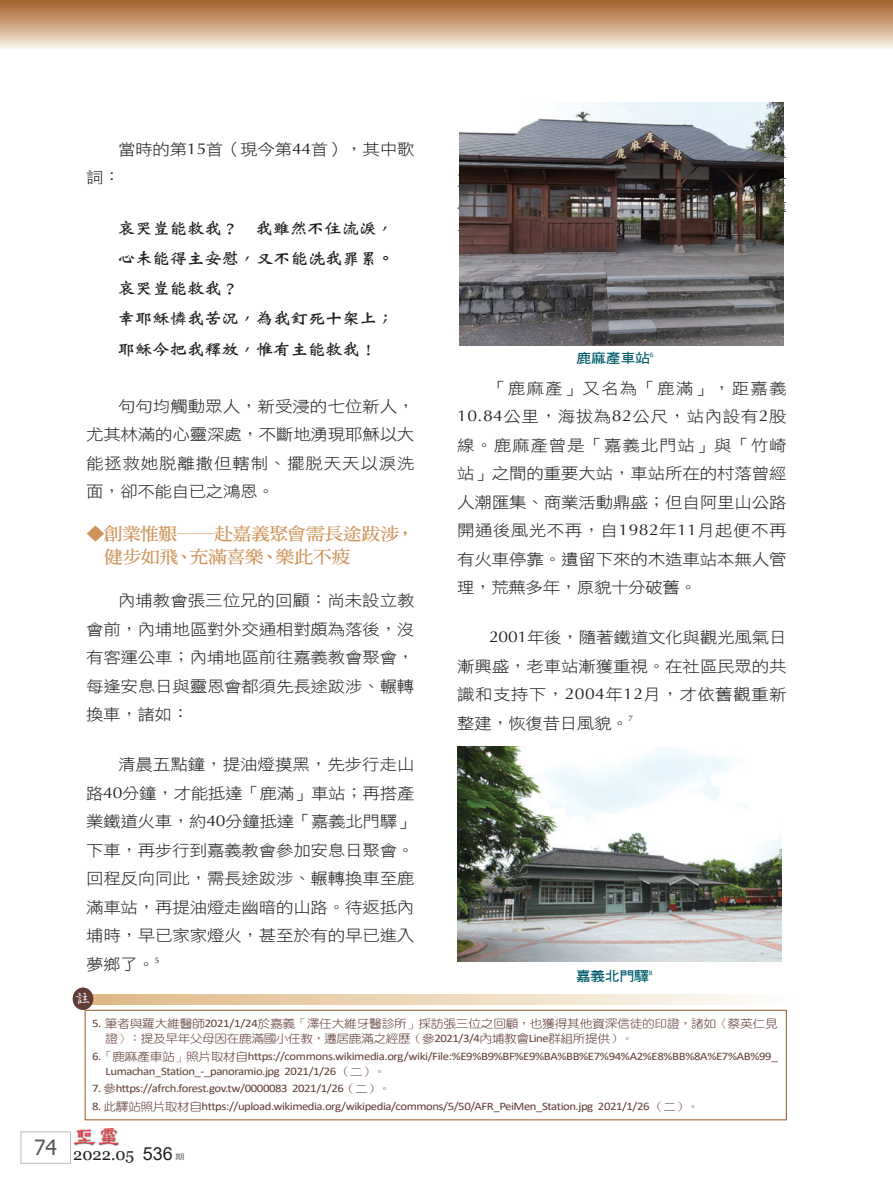
<style>
.page{position:relative;width:893px;height:1191px;background:#fff}
.page>*{position:absolute;margin:0;border:0;box-sizing:border-box;transform-origin:0 0}
.中標{font:17.55px/23.4px "DF Ming W7 WIN BF";letter-spacing:-.015em;color:#cd9357;scale:1.08 1}
.t1{font:16.5px "Georgia";color:#231f20}
.註{font:16.5px "DFWZ Ming W4 WIN BF";color:#fff}
.Normal經文{font:16.2px "DF Wei Bei W7 WIN BF";letter-spacing:-.04em;color:#231f20;scale:1.11 1}
.t2{font:15.75px/28.5px "DF Hei W3 WIN BF";letter-spacing:-.015em;color:#231f20;text-align:justify;scale:1.11 1}
.圖說_大{font:13.5px "DF Hei W7 WIN BF";letter-spacing:-.025em;color:#005a6b;scale:1.11 1}
.註-歷史{font:11.55px/15px "Calibri";letter-spacing:-.035em;color:#613b35;scale:1.11 1}
.註-歷史-2{font:11.55px/15px "DF Yuan W3 WIN BF";letter-spacing:-.025em;color:#613b35;scale:1.11 1}
.t3{font:7.5px "DF Hei W5 WIN BF";color:#57585a;scale:1.25 1}
.s1{font-family:"Optima"}
.s2{font-family:"Calibri"}
.s3{font-family:"P Ming Li U"}
.s4{font-family:"DF Yuan W3 WIN BF"}
.s5{font-family:"Arial";font-size:18px}
</style>
<div class="page">
<div style="left:21px;top:1131px;width:50px;height:32px;border:1px solid #bcbdc0"></div>
<img style="left:74px;top:1128px;width:44px;height:17px">
<div style="left:85px;top:1010px;width:702px;height:110px;border:1px solid #995524"></div>
<div style="left:0;top:0;width:893px;height:50px;background:linear-gradient(to bottom,#a35d23,#faf0e6)"></div>
<svg style="left:92px;top:994px;width:657px;height:10px;background:#edd8bb"></svg>
<div style="left:73px;top:987px;width:20px;height:23px;background:#613b35;border-radius:50%"></div>
<img style="left:460px;top:102px;width:324px;height:243px">
<img style="left:457px;top:746px;width:324px;height:215px">
<p class="t2" style="left:86px;top:135px;width:297px;text-indent:32px">當時的第<span class="s1">15</span>首（現今第<span class="s1">44</span>首），其中歌詞：</p>
<p class="Normal經文" style="left:118px;top:219px;width:251px">哀哭豈能救我？ 我雖然不住流淚，</p>
<p class="Normal經文" style="left:118px;top:250px;width:251px">心未能得主安慰，又不能洗我罪累。</p>
<p class="Normal經文" style="left:118px;top:280px;width:111px">哀哭豈能救我？</p>
<p class="Normal經文" style="left:118px;top:310px;width:251px">幸耶穌憐我苦況，為我釘死十架上；</p>
<p class="Normal經文" style="left:118px;top:341px;width:236px">耶穌今把我釋放，惟有主能救我！</p>
<p class="t2" style="left:86px;top:391px;width:297px;text-indent:32px">句句均觸動眾人，新受浸的七位新人，尤其林滿的心靈深處，不斷地湧現耶穌以大能拯救她脫離撒但轄制、擺脫天天以淚洗面，卻不能自已之鴻恩。</p>
<p class="中標" style="left:104px;top:522px;width:289px;text-indent:-18px">◆創業惟艱──赴嘉義聚會需長途跋涉，健步如飛、充滿喜樂、樂此不疲</p>
<p class="t2" style="left:86px;top:586px;width:297px;text-indent:32px">內埔教會張三位兄的回顧：尚未設立教會前，內埔地區對外交通相對頗為落後，沒有客運公車；內埔地區前往嘉義教會聚會，每逢安息日與靈恩會都須先長途跋涉、輾轉換車，諸如：</p>
<p class="t2" style="left:86px;top:750px;width:297px;text-indent:32px">清晨五點鐘，提油燈摸黑，先步行走山路<span class="s1">40</span>分鐘，才能抵達「鹿滿」車站；再搭產業鐵道火車，約<span class="s1">40</span>分鐘抵達「嘉義北門驛」下車，再步行到嘉義教會參加安息日聚會。回程反向同此，需長途跋涉、輾轉換車至鹿滿車站，再提油燈走幽暗的山路。待返抵內埔時，早已家家燈火，甚至於有的早已進入夢鄉了。<sup>5</sup></p>
<p class="註" style="left:75px;top:989px;width:18px">註</p>
<p class="圖說_大" style="left:576px;top:352px;width:71px">鹿麻產車站<sup>6</sup></p>
<p class="t2" style="left:457px;top:374px;width:298px;text-indent:32px">「鹿麻產」又名為「鹿滿」，距嘉義<span class="s1">10.84</span>公里，海拔為<span class="s1">82</span>公尺，站內設有<span class="s1">2</span>股線。鹿麻產曾是「嘉義北門站」與「竹崎站」之間的重要大站，車站所在的村落曾經人潮匯集、商業活動鼎盛；但自阿里山公路開通後風光不再，自<span class="s1">1982</span>年<span class="s1">11</span>月起便不再有火車停靠。遺留下來的木造車站本無人管理，荒蕪多年，原貌十分破舊。</p>
<p class="t2" style="left:457px;top:623px;width:298px;text-indent:32px"><span class="s1">2001</span>年後，隨著鐵道文化與觀光風氣日漸興盛，老車站漸獲重視。在社區民眾的共識和支持下，<span class="s1">2004</span>年<span class="s1">12</span>月，才依舊觀重新整建，恢復昔日風貌。<sup>7</sup></p>
<p class="圖說_大" style="left:576px;top:969px;width:71px">嘉義北門驛<sup>8</sup></p>
<p class="註-歷史-2" style="left:106px;top:1016px;width:607px;text-indent:-14px"><span class="s2">5.</span> 筆者與羅大維醫師<span class="s2">2021/1/24</span>於嘉義<span class="s3">「</span>澤任大維牙醫診所<span class="s3">」</span>採訪張三位之回顧<span class="s3">，</span>也獲得其他資深信徒的印證<span class="s3">，</span>諸如<span class="s3">〈</span>蔡英仁見證<span class="s3">〉：</span>提及早年父母因在鹿滿國小任教<span class="s3">，</span>遷居鹿滿之經歷<span class="s3">（</span>參<span class="s2">2021/3/4</span>內埔教會<span class="s2">Line</span>群組所提供<span class="s3">）。</span></p>
<p class="註-歷史" style="left:106px;top:1048px;width:607px;text-indent:-13px">6.<span class="s3">「</span><span class="s4">鹿麻產車站</span><span class="s3">」</span><span class="s4">照片取材自</span>https://commons.wikimedia.org/wiki/File:%E9%B9%BF%E9%BA%BB%E7%94%A2%E8%BB%8A%E7%AB%99_<br>Lumachan_Station_-_panoramio.jpg 2021/1/26 <span class="s3">（</span><span class="s4">二</span><span class="s3">）。</span></p>
<p class="註-歷史" style="left:92px;top:1080px;width:271px">7. <span class="s4">參</span>https://afrch.forest.gov.tw/0000083 2021/1/26<span class="s3">（</span><span class="s4">二</span><span class="s3">）。</span></p>
<p class="註-歷史" style="left:92px;top:1098px;width:549px">8. <span class="s4">此驛站照片取材自</span>https://upload.wikimedia.org/wikipedia/commons/5/50/AFR_PeiMen_Station.jpg 2021/1/26 <span class="s3">（</span><span class="s4">二</span><span class="s3">）。</span></p>
<p class="t1" style="left:34px;top:1144px;width:140px"><sup>74</sup> 2022.05 <span class="s5">536</span></p>
<p class="t3" style="left:175px;top:1152px;width:9px">期</p>
</div>
